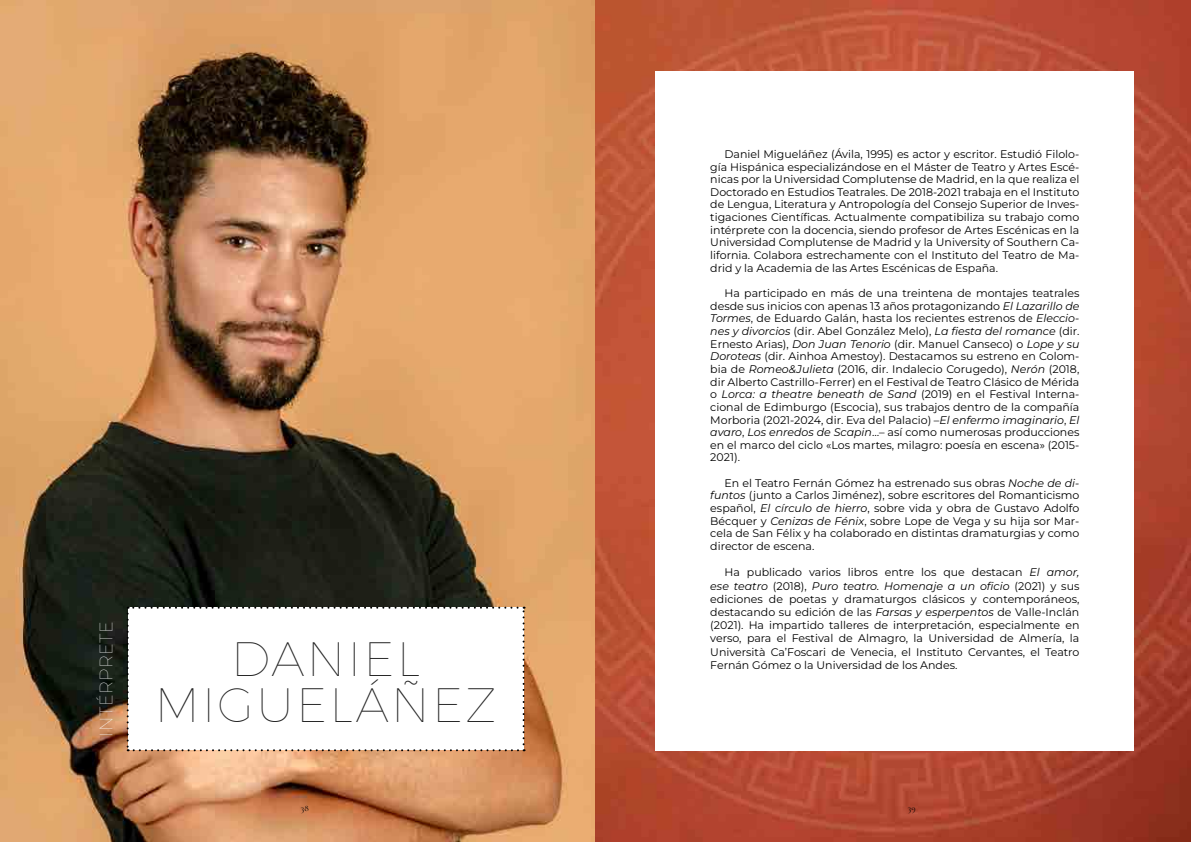
<style>
.page{position:relative;width:1191px;height:842px;background:#fff}
.page>*{position:absolute;margin:0;border:0;box-sizing:border-box;transform-origin:0 0}
.t1{font:100 48px "Montserrat";letter-spacing:.05em;color:#222}
.t2{font:100 18px "Montserrat";letter-spacing:.03em;color:#fff}
.t3{font:11px/12.6px "Montserrat";color:#000;text-align:justify}
.t4{font:9px "Cormorant Garamond";color:#020203}
.s1{font-weight:100;font-style:italic}
</style>
<div class="page">
<img style="left:0;top:0;width:1191px;height:842px">
<svg style="left:127px;top:607px;width:397px;height:144px"></svg>
<div style="left:655px;top:71px;width:479px;height:680px;background:#fff"></div>
<h2 class="t2" style="left:93px;top:737px;width:117px;rotate:-90deg">INTÉRPRETE</h2>
<h1 class="t1" style="left:231px;top:624px;width:191px">DANIEL</h1>
<h1 class="t1" style="left:155px;top:670px;width:343px">MIGUELÁÑEZ</h1>
<p class="t4" style="left:301px;top:803px;width:9px">38</p>
<p class="t3" style="left:710px;top:147px;width:370px;text-indent:14px">Daniel Migueláñez (Ávila, 1995) es actor y escritor. Estudió Filolo&shy;gía Hispánica especializándose en el Máster de Teatro y Artes Escé&shy;nicas por la Universidad Complutense de Madrid, en la que realiza el Doctorado en Estudios Teatrales. De 2018-2021 trabaja en el Instituto de Lengua, Literatura y Antropología del Consejo Superior de Inves&shy;tigaciones Científicas. Actualmente compatibiliza su trabajo como intérprete con la docencia, siendo profesor de Artes Escénicas en la Universidad Complutense de Madrid y la University of Southern Ca&shy;lifornia. Colabora estrechamente con el Instituto del Teatro de Ma&shy;drid y la Academia de las Artes Escénicas de España.</p>
<p class="t3" style="left:710px;top:286px;width:371px;text-indent:14px">Ha participado en más de una treintena de montajes teatrales desde sus inicios con apenas 13 años protagonizando <span class="s1">El Lazarillo de Tormes</span>, de Eduardo Galán, hasta los recientes estrenos de <span class="s1">Eleccio&shy;nes y divorcios</span> (dir. Abel González Melo), <span class="s1">La fiesta del romance</span> (dir.<br>Ernesto Arias), <span class="s1">Don Juan Tenorio</span> (dir. Manuel Canseco) o <span class="s1">Lope y su Doroteas</span> (dir. Ainhoa Amestoy). Destacamos su estreno en Colom&shy;bia de <span class="s1">Romeo&amp;Julieta</span> (2016, dir. Indalecio Corugedo), <span class="s1">Nerón</span> (2018, dir Alberto Castrillo-Ferrer) en el Festival de Teatro Clásico de Mérida o <span class="s1">Lorca: a theatre beneath de Sand</span> (2019) en el Festival Interna&shy;cional de Edimburgo (Escocia), sus trabajos dentro de la compañía Morboria (2021-2024, dir. Eva del Palacio) –<span class="s1">El enfermo imaginario</span>, <span class="s1">El avaro</span>, <span class="s1">Los enredos de Scapin</span>…– así como numerosas producciones en el marco del ciclo «Los martes, milagro: poesía en escena» (2015- 2021).</p>
<p class="t3" style="left:710px;top:476px;width:370px;text-indent:14px">En el Teatro Fernán Gómez ha estrenado sus obras <span class="s1">Noche de di&shy;funtos</span> (junto a Carlos Jiménez), sobre escritores del Romanticismo español, <span class="s1">El círculo de hierro</span>, sobre vida y obra de Gustavo Adolfo Bécquer y <span class="s1">Cenizas de Fénix</span>, sobre Lope de Vega y su hija sor Mar&shy;cela de San Félix y ha colaborado en distintas dramaturgias y como director de escena.</p>
<p class="t3" style="left:710px;top:566px;width:371px;line-height:13.2px;text-indent:14px">Ha publicado varios libros entre los que destacan <span class="s1">El amor, ese teatro</span> (2018), <span class="s1">Puro teatro. Homenaje a un oficio</span> (2021) y sus ediciones de poetas y dramaturgos clásicos y contemporáneos, destacando su edición de las <span class="s1">Farsas y esperpentos</span> de Valle-Inclán (2021). Ha impartido talleres de interpretación, especialmente en verso, para el Festival de Almagro, la Universidad de Almería, la Università Ca’Foscari de Venecia, el Instituto Cervantes, el Teatro Fernán Gómez o la Universidad de los Andes.</p>
<p class="t4" style="left:908px;top:803px;width:9px">39</p>
</div>
